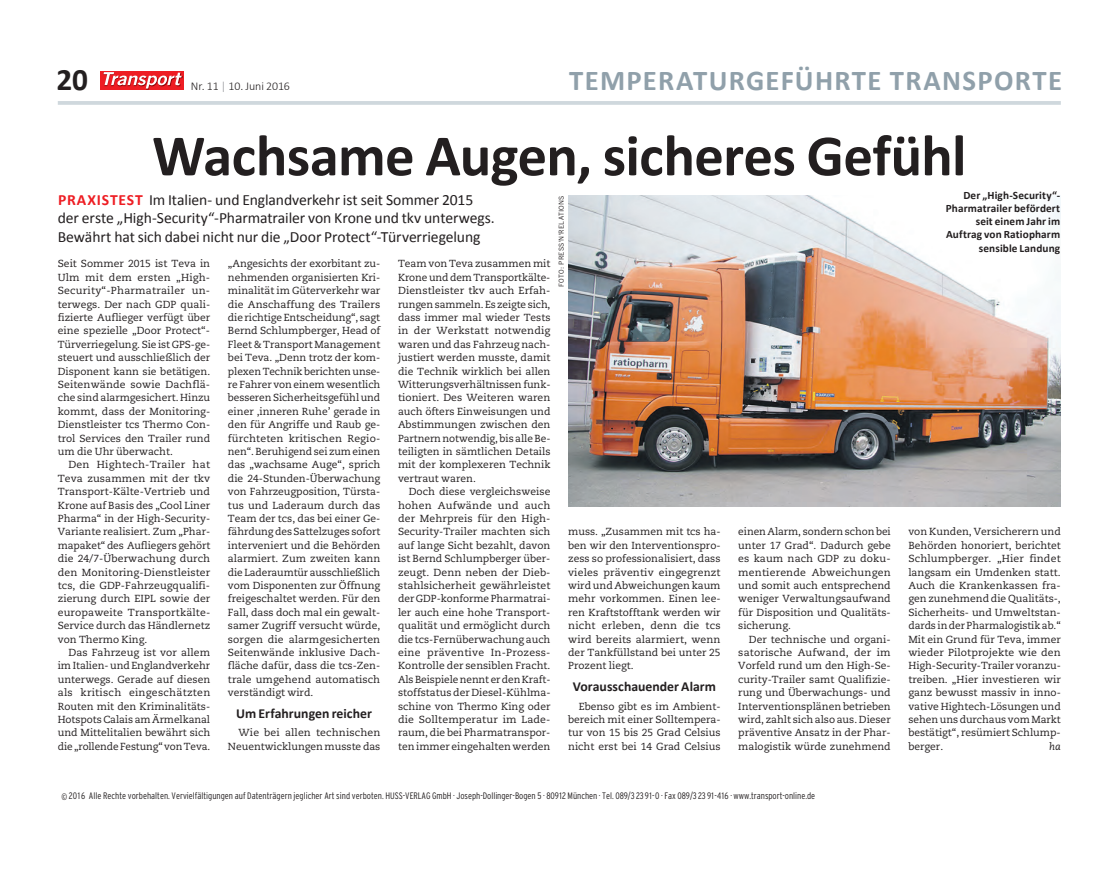
<style>
.page{position:relative;width:1114px;height:881px;background:#fff}
.page>*{position:absolute;margin:0;border:0;box-sizing:border-box;transform-origin:0 0}
.t1{font:700 58.75px "Calibri";letter-spacing:-.01em;color:#231f20}
.t2{font:700 31.25px "Calibri";color:#231f20}
.t3{font:700 28.75px "Calibri";letter-spacing:.045em;color:#90a0aa}
.t4{font:15.62px/18.8px "Calibri";letter-spacing:-.01em;color:#231f20}
.t5{font:700 13.75px "Calibri";color:#231f20}
.t6{font:300 11.88px "Calibri";letter-spacing:-.005em;color:#231f20}
.t7{font:700 11.25px/13.1px "Calibri";letter-spacing:.01em;color:#231f20;text-align:right}
.t8{font:10.25px/13.4px "Caecilia LT Std";color:#231f20;text-align:justify}
.t9{font:italic 10.25px "Caecilia LT Std";color:#231f20}
.t10{font:300 condensed 9.38px "Interstate";color:#231f20}
.t11{font:6.88px "Trade Gothic LT Std";letter-spacing:.025em;color:#231f20}
.s1{color:#939598}
.s2{font-weight:700;color:#ee1d23}
</style>
<div class="page">
<div style="left:101px;top:71px;width:83px;height:18px;background:#ee1d23"></div>
<svg style="left:103px;top:72px;width:79px;height:16px"></svg>
<hr style="left:58px;top:101px;width:1003px;height:4px;background:#cfd8dd">
<img style="left:568px;top:195px;width:493px;height:312px">
<h2 class="t2" style="left:56px;top:60px;width:33px">20</h2>
<p class="t6" style="left:191px;top:78px;width:100px">Nr. 11 <span class="s1">|</span> 10. Juni 2016</p>
<h3 class="t3" style="left:569px;top:62px;width:494px">TEMPERATURGEFÜHRTE TRANSPORTE</h3>
<h1 class="t1" style="left:152px;top:119px;width:816px">Wachsame Augen, sicheres Gefühl</h1>
<h3 class="t4" style="left:58px;top:189px;width:439px"><span class="s2">PRAXISTEST</span> Im Italien- und Englandverkehr ist seit Sommer 2015 der erste „High-Security“-Pharmatrailer von Krone und tkv unterwegs.<br>Bewährt hat sich dabei nicht nur die „Door Protect“-Türverriegelung</h3>
<p class="t8" style="left:58px;top:257px;width:154px">Seit Sommer 2015 ist Teva in Ulm mit dem ersten „High-Security“-Pharmatrailer un&shy;terwegs. Der nach GDP quali&shy;fizierte Auflieger verfügt über eine spezielle „Door Protect“- Türverriegelung. Sie ist GPS-ge&shy;steuert und ausschließlich der Disponent kann sie betätigen.<br>Seitenwände sowie Dachflä&shy;che sind alarmgesichert. Hinzu kommt, dass der Monitoring-Dienstleister tcs Thermo Con&shy;trol Services den Trailer rund um die Uhr überwacht.</p>
<p class="t8" style="left:58px;top:458px;width:154px;text-indent:11px">Den Hightech-Trailer hat Teva zusammen mit der tkv Transport-Kälte-Vertrieb und Krone auf Basis des „Cool Liner Pharma“ in der High-Security-Variante realisiert. Zum „Phar&shy;mapaket“ des Aufliegers gehört die 24/7-Überwachung durch den Monitoring-Dienstleister tcs, die GDP-Fahrzeugqualifi&shy;zierung durch EIPL sowie der europaweite Transportkälte-Service durch das Händlernetz von Thermo King.</p>
<p class="t8" style="left:58px;top:645px;width:154px;text-indent:11px">Das Fahrzeug ist vor allem im Italien- und Englandverkehr unterwegs. Gerade auf diesen als kritisch eingeschätzten Routen mit den Kriminalitäts-Hotspots Calais am Ärmelkanal und Mittelitalien bewährt sich die „rollende Festung“ von Teva.</p>
<p class="t11" style="left:557px;top:287px;width:93px;rotate:-90deg">FOTO: PRESS'N'RELATIONS</p>
<p class="t7" style="left:946px;top:188px;width:116px">Der „High-Security“-<br>Pharmatrailer befördert seit einem Jahr im<br>Auftrag von Ratiopharm sensible Landung</p>
<p class="t8" style="left:228px;top:257px;width:154px">„Angesichts der exorbitant zu&shy;nehmenden organisierten Kri&shy;minalität im Güterverkehr war die Anschaffung des Trailers die richtige Entscheidung“, sagt Bernd Schlumpberger, Head of Fleet &amp; Transport Management bei Teva. „Denn trotz der kom&shy;plexen Technik berichten unse&shy;re Fahrer von einem wesentlich besseren Sicherheitsgefühl und einer ‚inneren Ruhe’ gerade in den für Angriffe und Raub ge&shy;fürchteten kritischen Regio&shy;nen“. Beruhigend sei zum einen das „wachsame Auge“, sprich die 24-Stunden-Überwachung von Fahrzeugposition, Türsta&shy;tus und Laderaum durch das Team der tcs, das bei einer Ge&shy;fährdung des Sattelzuges sofort interveniert und die Behörden alarmiert. Zum zweiten kann die Laderaumtür ausschließlich vom Disponenten zur Öffnung freigeschaltet werden. Für den Fall, dass doch mal ein gewalt&shy;samer Zugriff versucht würde, sorgen die alarmgesicherten Seitenwände inklusive Dach&shy;fläche dafür, dass die tcs-Zen&shy;trale umgehend automatisch verständigt wird.</p>
<h3 class="t5" style="left:236px;top:704px;width:137px">Um Erfahrungen reicher</h3>
<p class="t8" style="left:228px;top:726px;width:154px;text-align:right">Wie bei allen technischen<br>Neuentwicklungen musste das</p>
<p class="t8" style="left:398px;top:257px;width:154px">Team von Teva zusammen mit Krone und dem Transportkälte-Dienstleister tkv auch Erfah&shy;rungen sammeln. Es zeigte sich, dass immer mal wieder Tests in der Werkstatt notwendig waren und das Fahrzeug nach&shy;justiert werden musste, damit die Technik wirklich bei allen Witterungsverhältnissen funk&shy;tioniert. Des Weiteren waren auch öfters Einweisungen und Abstimmungen zwischen den Partnern notwendig, bis alle Be&shy;teiligten in sämtlichen Details mit der komplexeren Technik vertraut waren.</p>
<p class="t8" style="left:398px;top:485px;width:154px;text-indent:11px">Doch diese vergleichsweise hohen Aufwände und auch der Mehrpreis für den High-Security-Trailer machten sich auf lange Sicht bezahlt, davon ist Bernd Schlumpberger über&shy;zeugt. Denn neben der Dieb&shy;stahlsicherheit gewährleistet der GDP-konforme Pharmatrai&shy;ler auch eine hohe Transport&shy;qualität und ermöglicht durch die tcs-Fernüberwachung auch eine präventive In-Prozess-Kontrolle der sensiblen Fracht.<br>Als Beispiele nennt er den Kraft&shy;stoffstatus der Diesel-Kühlma&shy;schine von Thermo King oder die Solltemperatur im Lade&shy;raum, die bei Pharmatranspor&shy;ten immer eingehalten werden</p>
<p class="t8" style="left:908px;top:525px;width:154px">von Kunden, Versicherern und Behörden honoriert, berichtet Schlumpberger. „Hier findet langsam ein Umdenken statt.<br>Auch die Krankenkassen fra&shy;gen zunehmend die Qualitäts-, Sicherheits- und Umweltstan&shy;dards in der Pharmalogistik ab.“ Mit ein Grund für Teva, immer wieder Pilotprojekte wie den High-Security-Trailer voranzu&shy;treiben. „Hier investieren wir ganz bewusst massiv in inno&shy;vative Hightech-Lösungen und sehen uns durchaus vom Markt bestätigt“, resümiert Schlump&shy;berger.</p>
<p class="t8" style="left:568px;top:525px;width:154px">muss. „Zusammen mit tcs ha&shy;ben wir den Interventionspro&shy;zess so professionalisiert, dass vieles präventiv eingegrenzt wird und Abweichungen kaum mehr vorkommen. Einen lee&shy;ren Kraftstofftank werden wir nicht erleben, denn die tcs wird bereits alarmiert, wenn der Tankfüllstand bei unter 25<br>Prozent liegt.</p>
<h3 class="t5" style="left:573px;top:678px;width:145px">Vorausschauender Alarm</h3>
<p class="t8" style="left:568px;top:699px;width:154px;text-indent:11px">Ebenso gibt es im Ambient&shy;bereich mit einer Solltempera&shy;tur von 15 bis 25 Grad Celsius nicht erst bei 14 Grad Celsius</p>
<p class="t8" style="left:738px;top:525px;width:154px">einen Alarm, sondern schon bei unter 17 Grad“. Dadurch gebe es kaum nach GDP zu doku&shy;mentierende Abweichungen und somit auch entsprechend weniger Verwaltungsaufwand für Disposition und Qualitäts&shy;sicherung.</p>
<p class="t8" style="left:738px;top:632px;width:154px;text-indent:11px">Der technische und organi&shy;satorische Aufwand, der im Vorfeld rund um den High-Se&shy;curity-Trailer samt Qualifizie&shy;rung und Überwachungs- und Interventionsplänen betrieben wird, zahlt sich also aus. Dieser präventive Ansatz in der Phar&shy;malogistik würde zunehmend</p>
<p class="t9" style="left:1049px;top:740px;width:13px">ha</p>
<p class="t10" style="left:61px;top:790px;width:755px">© 2016 Alle Rechte vorbehalten. Vervielfältigungen auf Datenträgern jeglicher Art sind verboten. HUSS-VERLAG GmbH · Joseph-Dollinger-Bogen 5 · 80912 München · Tel. 089/3 23 91-0 · Fax 089/3 23 91-416 · www.transport-online.de</p>
</div>
